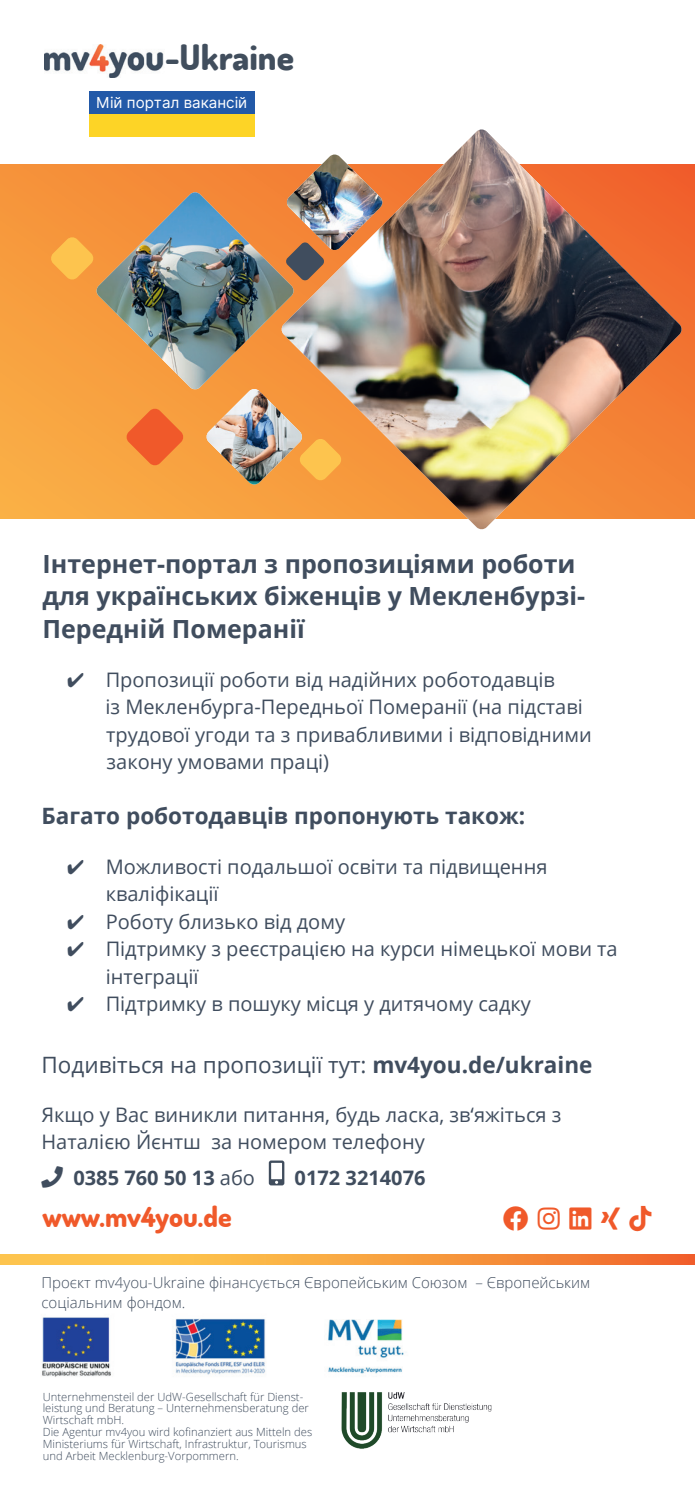
<style>
.page{position:relative;width:695px;height:1489px;background:#fff}
.page>*{position:absolute;margin:0;border:0;box-sizing:border-box;transform-origin:0 0}
.t1{font:800 35px "Dosis";color:#414e5d}
.t2{font:800 27.5px "Dosis";color:#f0592a}
.t3{font:25.25px "Font Awesome 6 Brands";color:#f0592a}
.t4{font:700 25px/32.5px "Open Sans";color:#404d5e}
.t5{font:22.5px "Open Sans";color:#404d5e}
.t6{font:700 22.5px "Open Sans";color:#404d5e}
.t7{font:20px/27.5px "Open Sans";color:#404d5e}
.t8{font:700 20px "Open Sans";color:#404d5e}
.t9{font:300 15px/20px "Open Sans";color:#404d5e}
.t10{font:15px "Inter";color:#fff}
.t11{font:300 11.25px/11.8px "Open Sans";color:#404d5e}
.s1{font-weight:700}
.s2{font-weight:400}
</style>
<div class="page">
<svg style="left:0;top:165px;width:694px;height:353px;background:#f79b3e"></svg>
<img style="left:281px;top:129px;width:401px;height:401px">
<img style="left:50px;top:154px;width:333px;height:331px">
<img style="left:96px;top:192px;width:198px;height:198px">
<div style="left:36px;top:8px;width:268px;height:138px;background:#fff"></div>
<img style="left:45px;top:45px;width:119px;height:32px">
<div style="left:89px;top:114px;width:165px;height:23px;background:#fdd426"></div>
<div style="left:89px;top:91px;width:165px;height:23px;background:#2259a8"></div>
<svg style="left:0;top:1254px;width:694px;height:10px;background:#f8a141"></svg>
<img style="left:42px;top:1317px;width:364px;height:60px">
<img style="left:341px;top:1392px;width:151px;height:57px">
<svg style="left:269px;top:1160px;width:15px;height:25px"></svg>
<h1 class="t1" style="left:165px;top:34px;width:130px">-Ukraine</h1>
<p class="t10" style="left:96px;top:92px;width:152px">Мій портал вакансій</p>
<p class="t4" style="left:43px;top:547px;width:544px">Інтернет-портал з пропозиціями роботи для українських біженців у Мекленбурзі-<br>Передній Померанії</p>
<p class="t7" style="left:105px;top:665px;width:488px;text-indent:-38px">✔ Пропозиції роботи від надійних роботодавців<br>із Мекленбурга-Передньої Померанії (на підставі трудової угоди та з привабливими і відповідними закону умовами праці)</p>
<p class="t6" style="left:41px;top:799px;width:485px">Багато роботодавців пропонують також:</p>
<p class="t7" style="left:106px;top:852px;width:443px;text-indent:-39px">✔ Можливості подальшої освіти та підвищення кваліфікації</p>
<p class="t7" style="left:67px;top:907px;width:279px">✔ Роботу близько від дому</p>
<p class="t7" style="left:106px;top:934px;width:513px;text-indent:-39px">✔ Підтримку з реєстрацією на курси німецької мови та інтеграції</p>
<p class="t7" style="left:67px;top:989px;width:465px">✔ Підтримку в пошуку місця у дитячому садку</p>
<p class="t5" style="left:41px;top:1049px;width:552px">Подивіться на пропозиції тут: <span class="s1">mv4you.de/ukraine</span></p>
<p class="t7" style="left:41px;top:1100px;width:521px">Якщо у Вас виникли питання, будь ласка, зв‘яжіться з<br>Наталією Йєнтш за номером телефону</p>
<p class="t8" style="left:41px;top:1162px;width:215px">□■ 0385 760 50 13 <span class="s2">або</span></p>
<p class="t8" style="left:294px;top:1162px;width:132px">0172 3214076</p>
<h2 class="t2" style="left:42px;top:1198px;width:191px">www.mv4you.de</h2>
<p class="t3" style="left:503px;top:1205px;width:151px">□□ ■▲▼ ●■■ ■ ▼▼□</p>
<p class="t9" style="left:41px;top:1272px;width:550px">Проєкт mv4you-Ukraine фінансується Європейським Союзом – Європейським соціальним фондом.</p>
<p class="t11" style="left:43px;top:1390px;width:271px">Unternehmensteil der UdW-Gesellschaft für Dienst&shy;leistung und Beratung – Unternehmensberatung der Wirtschaft mbH.<br>Die Agentur mv4you wird kofinanziert aus Mitteln des Ministeriums für Wirtschaft, Infrastruktur, Tourismus und Arbeit Mecklenburg-Vorpommern.</p>
</div>
